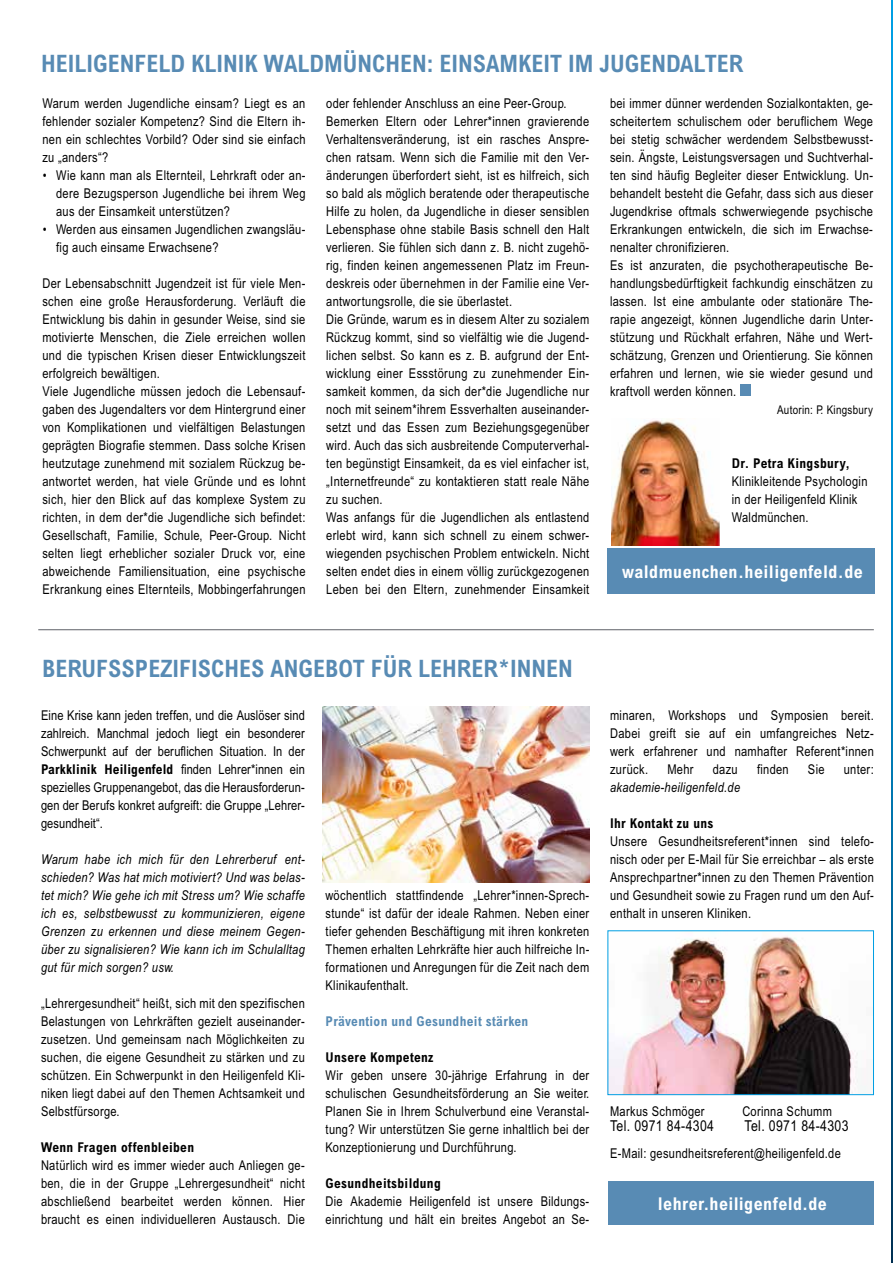
<style>
.page{position:relative;width:893px;height:1263px;background:#fff}
.page>*{position:absolute;margin:0;border:0;box-sizing:border-box;transform-origin:0 0}
.t1{font:700 condensed 24px "Arial MT Std";color:#588bb4}
.t2{font:700 condensed 17.7px "Arial MT Std";letter-spacing:.025em;color:#fff}
.t3{font:15px "Arial Narrow MT Std";letter-spacing:.025em;color:#000}
.t4{font:13.5px/18px "Arial Narrow MT Std";letter-spacing:.025em;color:#000;text-align:justify}
.t5{font:italic 13.5px/18px "Arial Narrow MT Std";letter-spacing:.025em;color:#000;text-align:justify}
.t6{font:700 condensed 13.5px "Arial MT Std";letter-spacing:.025em;color:#000}
.t7{font:700 condensed 13.5px "Arial MT Std";letter-spacing:.025em;color:#588bb4}
.t8{font:12px "Arial Narrow MT Std";letter-spacing:.025em;color:#000}
.s1{font-family:"Arial Narrow MT Std";font-weight:400;font-stretch:normal}
</style>
<div class="page">
<div style="left:740px;top:385px;width:10px;height:11px;background:#588bb4"></div>
<img style="left:611px;top:418px;width:109px;height:127px">
<div style="left:608px;top:549px;width:267px;height:45px;background:#588bb4"></div>
<hr style="left:38px;top:629px;width:836px;height:1px;background:#5e6168">
<svg style="left:891px;top:0;width:2px;height:1263px;background:#007bb6"></svg>
<img style="left:609px;top:936px;width:257px;height:157px">
<div style="left:607px;top:930px;width:267px;height:165px;border:1px solid #009ee3"></div>
<div style="left:608px;top:1181px;width:266px;height:44px;background:#588bb4"></div>
<img style="left:323px;top:706px;width:266px;height:176px">
<h1 class="t1" style="left:41px;top:50px;width:704px">HEILIGENFELD KLINIK WALDMÜNCHEN: EINSAMKEIT IM JUGENDALTER</h1>
<p class="t4" style="left:42px;top:94px;width:265px">Warum werden Jugendliche einsam? Liegt es an fehlender sozialer Kompetenz? Sind die Eltern ih&shy;nen ein schlechtes Vorbild? Oder sind sie einfach zu „anders“?</p>
<p class="t4" style="left:56px;top:166px;width:251px;text-indent:-14px">• Wie kann man als Elternteil, Lehrkraft oder an&shy;dere Bezugsperson Jugendliche bei ihrem Weg aus der Einsamkeit unterstützen?</p>
<p class="t4" style="left:56px;top:220px;width:251px;text-indent:-14px">• Werden aus einsamen Jugendlichen zwangsläu&shy;fig auch einsame Erwachsene?</p>
<p class="t4" style="left:42px;top:274px;width:265px;text-align:left">Der Lebensabschnitt Jugendzeit ist für viele Men&shy;schen eine große Herausforderung. Verläuft die Entwicklung bis dahin in gesunder Weise, sind sie motivierte Menschen, die Ziele erreichen wollen und die typischen Krisen dieser Entwicklungszeit erfolgreich bewältigen.<br>Viele Jugendliche müssen jedoch die Lebensauf&shy;gaben des Jugendalters vor dem Hintergrund einer von Komplikationen und vielfältigen Belastungen geprägten Biografie stemmen. Dass solche Krisen heutzutage zunehmend mit sozialem Rückzug be&shy;antwortet werden, hat viele Gründe und es lohnt sich, hier den Blick auf das komplexe System zu richten, in dem der*die Jugendliche sich befindet:<br>Gesellschaft, Familie, Schule, Peer-Group. Nicht selten liegt erheblicher sozialer Druck vor, eine abweichende Familiensituation, eine psychische Erkrankung eines Elternteils, Mobbingerfahrungen</p>
<p class="t4" style="left:326px;top:94px;width:265px;text-align:left">oder fehlender Anschluss an eine Peer-Group.<br>Bemerken Eltern oder Lehrer*innen gravierende Verhaltensveränderung, ist ein rasches Anspre&shy;chen ratsam. Wenn sich die Familie mit den Ver&shy;änderungen überfordert sieht, ist es hilfreich, sich so bald als möglich beratende oder therapeutische Hilfe zu holen, da Jugendliche in dieser sensiblen Lebensphase ohne stabile Basis schnell den Halt verlieren. Sie fühlen sich dann z. B. nicht zugehö&shy;rig, finden keinen angemessenen Platz im Freun&shy;deskreis oder übernehmen in der Familie eine Ver&shy;antwortungsrolle, die sie überlastet.<br>Die Gründe, warum es in diesem Alter zu sozialem Rückzug kommt, sind so vielfältig wie die Jugend&shy;lichen selbst. So kann es z. B. aufgrund der Ent&shy;wicklung einer Essstörung zu zunehmender Ein&shy;samkeit kommen, da sich der*die Jugendliche nur noch mit seinem*ihrem Essverhalten auseinander&shy;setzt und das Essen zum Beziehungsgegenüber wird. Auch das sich ausbreitende Computerverhal&shy;ten begünstigt Einsamkeit, da es viel einfacher ist, „Internetfreunde“ zu kontaktieren statt reale Nähe zu suchen.<br>Was anfangs für die Jugendlichen als entlastend erlebt wird, kann sich schnell zu einem schwer&shy;wiegenden psychischen Problem entwickeln. Nicht selten endet dies in einem völlig zurückgezogenen Leben bei den Eltern, zunehmender Einsamkeit</p>
<p class="t4" style="left:610px;top:94px;width:265px;text-align:left">bei immer dünner werdenden Sozialkontakten, ge&shy;scheitertem schulischem oder beruflichem Wege bei stetig schwächer werdendem Selbstbewusst&shy;sein. Ängste, Leistungsversagen und Suchtverhal&shy;ten sind häufig Begleiter dieser Entwicklung. Un&shy;behandelt besteht die Gefahr, dass sich aus dieser Jugendkrise oftmals schwerwiegende psychische Erkrankungen entwickeln, die sich im Erwachse&shy;nenalter chronifizieren.<br>Es ist anzuraten, die psychotherapeutische Be&shy;handlungsbedürftigkeit fachkundig einschätzen zu lassen. Ist eine ambulante oder stationäre The&shy;rapie angezeigt, können Jugendliche darin Unter&shy;stützung und Rückhalt erfahren, Nähe und Wert&shy;schätzung, Grenzen und Orientierung. Sie können erfahren und lernen, wie sie wieder gesund und kraftvoll werden können.</p>
<p class="t8" style="left:777px;top:403px;width:97px">Autorin: P. Kingsbury</p>
<p class="t6" style="left:732px;top:455px;width:120px">Dr. Petra Kingsbury,</p>
<p class="t4" style="left:732px;top:472px;width:137px;text-align:left">Klinikleitende Psychologin in der Heiligenfeld Klinik<br>Waldmünchen.</p>
<h2 class="t2" style="left:622px;top:561px;width:242px">waldmuenchen.heiligenfeld.de</h2>
<h1 class="t1" style="left:42px;top:655px;width:532px">BERUFSSPEZIFISCHES ANGEBOT FÜR LEHRER*INNEN</h1>
<p class="t4" style="left:41px;top:706px;width:265px">Eine Krise kann jeden treffen, und die Auslöser sind zahlreich. Manchmal jedoch liegt ein besonderer Schwerpunkt auf der beruflichen Situation. In der</p>
<p class="t6" style="left:41px;top:761px;width:265px">Parkklinik Heiligenfeld <span class="s1">finden Lehrer*innen ein</span></p>
<p class="t4" style="left:41px;top:778px;width:265px">spezielles Gruppenangebot, das die Herausforderun&shy;gen der Berufs konkret aufgreift: die Gruppe „Lehrer&shy;gesundheit“.</p>
<p class="t5" style="left:41px;top:850px;width:265px">Warum habe ich mich für den Lehrerberuf ent&shy;schieden? Was hat mich motiviert? Und was belas&shy;tet mich? Wie gehe ich mit Stress um? Wie schaffe ich es, selbstbewusst zu kommunizieren, eigene Grenzen zu erkennen und diese meinem Gegen&shy;über zu signalisieren? Wie kann ich im Schulalltag gut für mich sorgen? usw.</p>
<p class="t4" style="left:41px;top:994px;width:265px">„Lehrergesundheit“ heißt, sich mit den spezifischen Belastungen von Lehrkräften gezielt auseinander&shy;zusetzen. Und gemeinsam nach Möglichkeiten zu suchen, die eigene Gesundheit zu stärken und zu schützen. Ein Schwerpunkt in den Heiligenfeld Kli&shy;niken liegt dabei auf den Themen Achtsamkeit und Selbstfürsorge.</p>
<p class="t6" style="left:41px;top:1139px;width:155px">Wenn Fragen offenbleiben</p>
<p class="t4" style="left:41px;top:1156px;width:265px">Natürlich wird es immer wieder auch Anliegen ge&shy;ben, die in der Gruppe „Lehrergesundheit“ nicht abschließend bearbeitet werden können. Hier braucht es einen individuelleren Austausch. Die</p>
<p class="t4" style="left:326px;top:886px;width:265px">wöchentlich stattfindende „Lehrer*innen-Sprech&shy;stunde“ ist dafür der ideale Rahmen. Neben einer tiefer gehenden Beschäftigung mit ihren konkreten Themen erhalten Lehrkräfte hier auch hilfreiche In&shy;formationen und Anregungen für die Zeit nach dem Klinikaufenthalt.</p>
<p class="t7" style="left:326px;top:1013px;width:204px">Prävention und Gesundheit stärken</p>
<p class="t6" style="left:326px;top:1049px;width:109px">Unsere Kompetenz</p>
<p class="t4" style="left:326px;top:1066px;width:265px">Wir geben unsere 30-jährige Erfahrung in der schulischen Gesundheitsförderung an Sie weiter.<br>Planen Sie in Ihrem Schulverbund eine Veranstal&shy;tung? Wir unterstützen Sie gerne inhaltlich bei der Konzeptionierung und Durchführung.</p>
<p class="t6" style="left:326px;top:1175px;width:117px">Gesundheitsbildung</p>
<p class="t4" style="left:326px;top:1192px;width:265px">Die Akademie Heiligenfeld ist unsere Bildungs&shy;einrichtung und hält ein breites Angebot an Se-</p>
<p class="t4" style="left:610px;top:706px;width:265px">minaren, Workshops und Symposien bereit.<br>Dabei greift sie auf ein umfangreiches Netz&shy;werk erfahrener und namhafter Referent*innen zurück.</p>
<p class="t4" style="left:667px;top:760px;width:28px">Mehr</p>
<p class="t4" style="left:713px;top:760px;width:26px">dazu</p>
<p class="t4" style="left:757px;top:760px;width:33px">finden</p>
<p class="t4" style="left:808px;top:760px;width:18px">Sie</p>
<p class="t4" style="left:844px;top:760px;width:32px">unter:</p>
<p class="t5" style="left:610px;top:778px;width:132px">akademie-heiligenfeld.de</p>
<p class="t6" style="left:610px;top:815px;width:105px">Ihr Kontakt zu uns</p>
<p class="t4" style="left:610px;top:832px;width:265px">Unsere Gesundheitsreferent*innen sind telefo&shy;nisch oder per E-Mail für Sie erreichbar – als erste Ansprechpartner*innen zu den Themen Prävention und Gesundheit sowie zu Fragen rund um den Auf&shy;enthalt in unseren Kliniken.</p>
<p class="t4" style="left:610px;top:1102px;width:96px">Markus Schmöger</p>
<p class="t4" style="left:742px;top:1102px;width:91px">Corinna Schumm</p>
<p class="t3" style="left:610px;top:1117px;width:105px">Tel. 0971 84-4304</p>
<p class="t3" style="left:745px;top:1117px;width:105px">Tel. 0971 84-4303</p>
<p class="t4" style="left:610px;top:1144px;width:232px">E-Mail: gesundheitsreferent@heiligenfeld.de</p>
<h2 class="t2" style="left:658px;top:1193px;width:170px">lehrer.heiligenfeld.de</h2>
</div>
